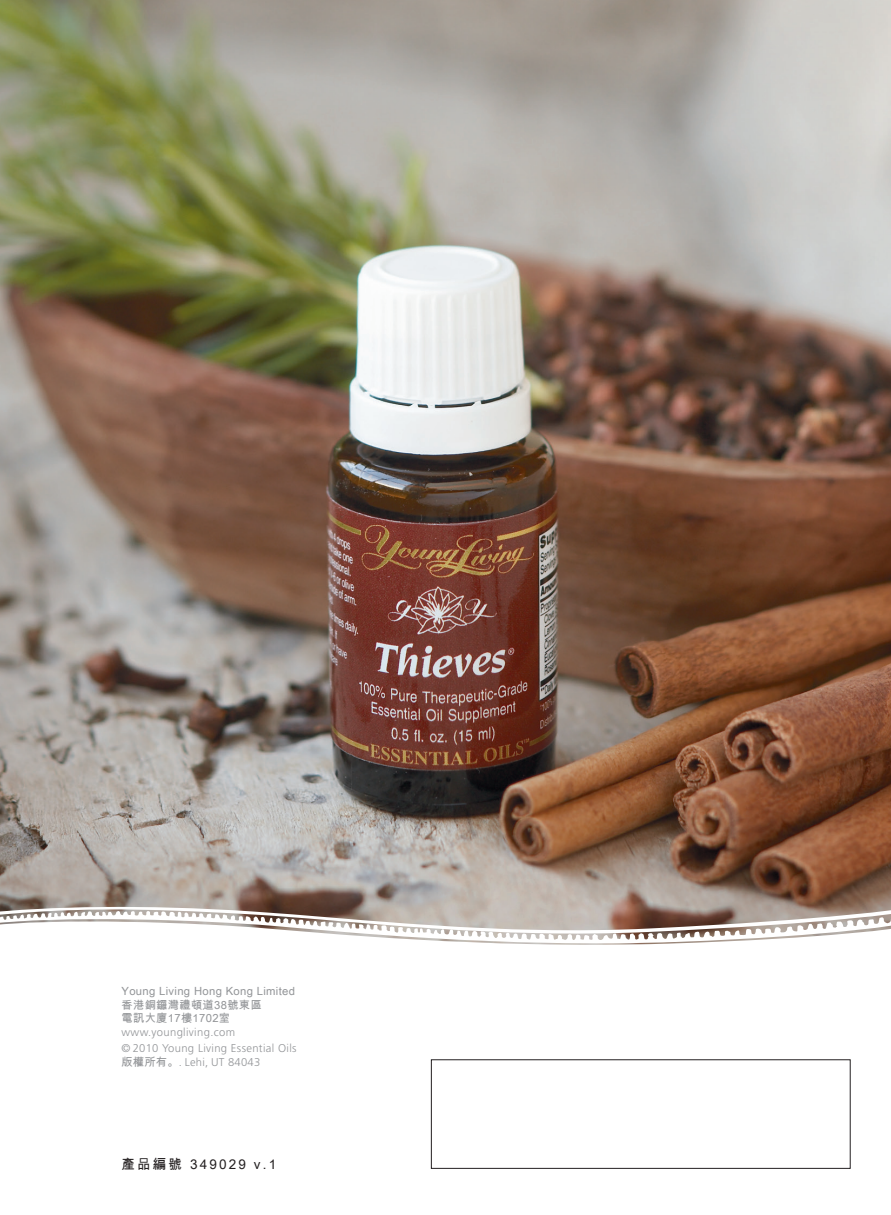
<style>
.page{position:relative;width:891px;height:1215px;background:#fff}
.page>*{position:absolute;margin:0;border:0;box-sizing:border-box;transform-origin:0 0}
.t1{font:13.5px "Arial Unicode MS";letter-spacing:.16em;color:#231f20}
.t2{font:300 11.25px "Frutiger";letter-spacing:.03em;color:#939598}
.t3{font:11.25px "Arial Unicode MS";letter-spacing:.03em;color:#939598}
.s1{font-family:"Arial Unicode MS";font-weight:400}
</style>
<div class="page">
<img style="left:0;top:0;width:891px;height:904px">
<svg style="left:0;top:904px;width:891px;height:13px;background:#ab9d95"></svg>
<svg style="left:0;top:917px;width:891px;height:252px"></svg>
<div style="left:431px;top:1059px;width:419px;height:110px;border:1px solid #231f20"></div>
<p class="t3" style="left:122px;top:983px;width:175px">Young Living Hong Kong Limited</p>
<p class="t3" style="left:122px;top:996px;width:142px">香港銅鑼灣禮頓道38號東區</p>
<p class="t3" style="left:122px;top:1010px;width:110px">電訊大廈17樓1702室</p>
<p class="t2" style="left:122px;top:1025px;width:115px">www.youngliving.com</p>
<p class="t2" style="left:122px;top:1042px;width:177px">© 2010 Young Living Essential Oils</p>
<p class="t2" style="left:122px;top:1056px;width:140px"><span class="s1">版權所有。</span>. Lehi, UT 84043</p>
<p class="t1" style="left:122px;top:1155px;width:156px">產品編號 349029 v.1</p>
</div>
